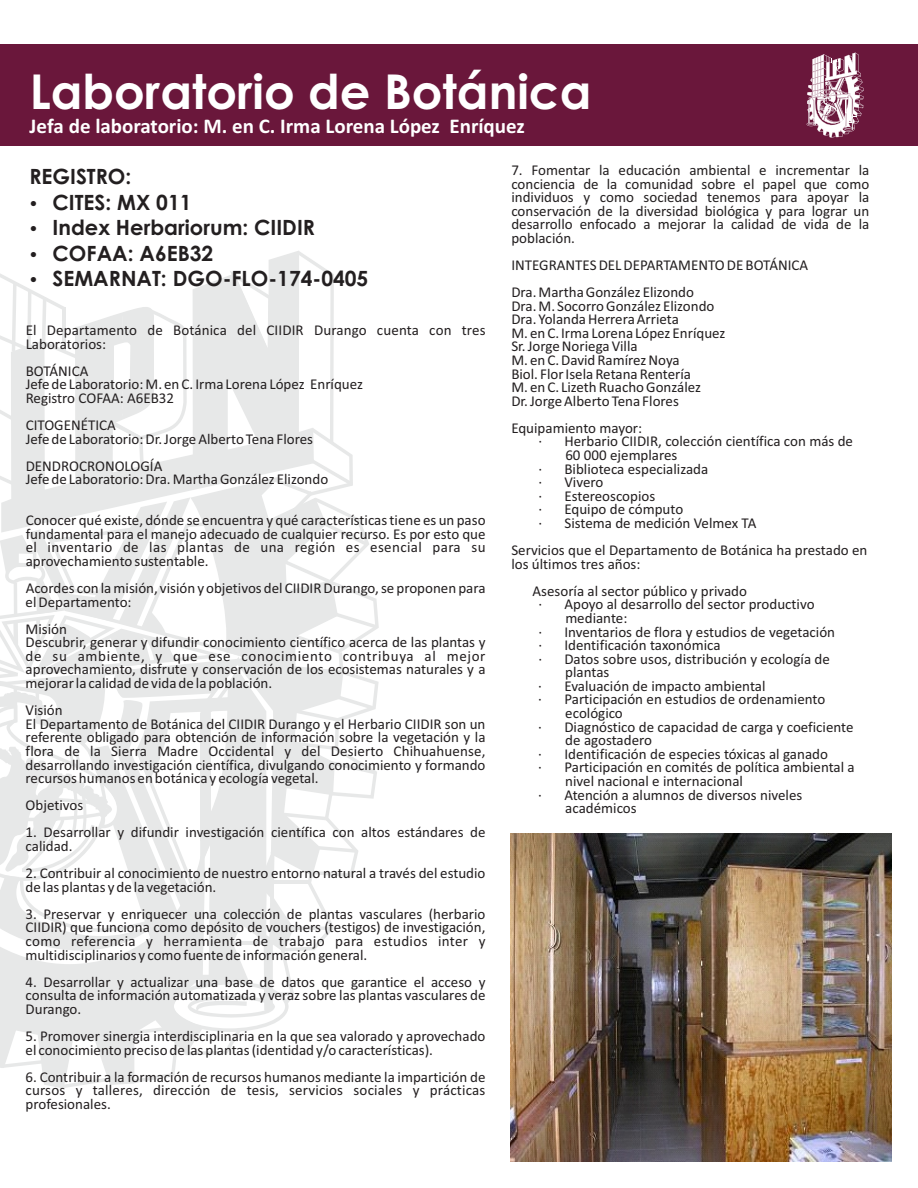
<style>
.page{position:relative;width:918px;height:1188px;background:#fff}
.page>*{position:absolute;margin:0;border:0;box-sizing:border-box;transform-origin:0 0}
.t1{font:700 48px "Century Gothic";color:#fff}
.t2{font:700 21px "Century Gothic";color:#231f20}
.t3{font:700 21px "Calibri";color:#fff}
.t4{font:15px/13.6px "Calibri";color:#231f20}
</style>
<div class="page">
<div style="left:0;top:44px;width:918px;height:102px;background:#6a173b"></div>
<svg style="left:0;top:251px;width:379px;height:837px"></svg>
<svg style="left:807px;top:53px;width:57px;height:85px"></svg>
<img style="left:511px;top:834px;width:380px;height:327px">
<h1 class="t1" style="left:30px;top:73px;width:563px">Laboratorio de Botánica</h1>
<h2 class="t3" style="left:30px;top:117px;width:497px">Jefa de laboratorio: M. en C. Irma Lorena López Enríquez</h2>
<h2 class="t2" style="left:29px;top:168px;width:104px">REGISTRO:</h2>
<h2 class="t2" style="left:29px;top:194px;width:164px">• CITES: MX 011</h2>
<h2 class="t2" style="left:29px;top:219px;width:287px">• Index Herbariorum: CIIDIR</h2>
<h2 class="t2" style="left:29px;top:245px;width:185px">• COFAA: A6EB32</h2>
<h2 class="t2" style="left:29px;top:270px;width:340px">• SEMARNAT: DGO-FLO-174-0405</h2>
<p class="t4" style="left:26px;top:324px;width:461px">El Departamento de Botánica del CIIDIR Durango cuenta con tres<br>Laboratorios:</p>
<p class="t4" style="left:26px;top:365px;width:339px">BOTÁNICA<br>Jefe de Laboratorio: M. en C. Irma Lorena López Enríquez<br>Registro COFAA: A6EB32</p>
<p class="t4" style="left:26px;top:420px;width:289px">CITOGENÉTICA<br>Jefe de Laboratorio: Dr. Jorge Alberto Tena Flores</p>
<p class="t4" style="left:26px;top:460px;width:304px">DENDROCRONOLOGÍA<br>Jefe de Laboratorio: Dra. Martha González Elizondo</p>
<p class="t4" style="left:26px;top:515px;width:461px;text-align:justify">Conocer qué existe, dónde se encuentra y qué características tiene es un paso fundamental para el manejo adecuado de cualquier recurso. Es por esto que el inventario de las plantas de una región es esencial para su aprovechamiento sustentable.</p>
<p class="t4" style="left:26px;top:582px;width:461px">Acordes con la misión, visión y objetivos del CIIDIR Durango, se proponen para el Departamento:</p>
<p class="t4" style="left:26px;top:623px;width:461px">Misión<br>Descubrir, generar y difundir conocimiento científico acerca de las plantas y de su ambiente, y que ese conocimiento contribuya al mejor aprovechamiento, disfrute y conservación de los ecosistemas naturales y a mejorar la calidad de vida de la población.</p>
<p class="t4" style="left:26px;top:705px;width:461px">Visión<br>El Departamento de Botánica del CIIDIR Durango y el Herbario CIIDIR son un referente obligado para obtención de información sobre la vegetación y la flora de la Sierra Madre Occidental y del Desierto Chihuahuense, desarrollando investigación científica, divulgando conocimiento y formando recursos humanos en botánica y ecología vegetal.</p>
<p class="t4" style="left:26px;top:800px;width:59px">Objetivos</p>
<p class="t4" style="left:26px;top:827px;width:461px">1. Desarrollar y difundir investigación científica con altos estándares de calidad.</p>
<p class="t4" style="left:26px;top:868px;width:461px">2. Contribuir al conocimiento de nuestro entorno natural a través del estudio de las plantas y de la vegetación.</p>
<p class="t4" style="left:26px;top:908px;width:461px;text-align:justify">3. Preservar y enriquecer una colección de plantas vasculares (herbario CIIDIR) que funciona como depósito de vouchers (testigos) de investigación, como referencia y herramienta de trabajo para estudios inter y multidisciplinarios y como fuente de información general.</p>
<p class="t4" style="left:26px;top:976px;width:461px;text-align:justify">4. Desarrollar y actualizar una base de datos que garantice el acceso y consulta de información automatizada y veraz sobre las plantas vasculares de Durango.</p>
<p class="t4" style="left:26px;top:1031px;width:461px">5. Promover sinergia interdisciplinaria en la que sea valorado y aprovechado el conocimiento preciso de las plantas (identidad y/o características).</p>
<p class="t4" style="left:26px;top:1071px;width:461px;text-align:justify">6. Contribuir a la formación de recursos humanos mediante la impartición de cursos y talleres, dirección de tesis, servicios sociales y prácticas profesionales.</p>
<p class="t4" style="left:511px;top:164px;width:360px;text-align:justify">7. Fomentar la educación ambiental e incrementar la conciencia de la comunidad sobre el papel que como individuos y como sociedad tenemos para apoyar la conservación de la diversidad biológica y para lograr un desarrollo enfocado a mejorar la calidad de vida de la población.</p>
<p class="t4" style="left:511px;top:253px;width:298px;line-height:27.2px">INTEGRANTES DEL DEPARTAMENTO DE BOTÁNICA<br>Dra. Martha González Elizondo</p>
<p class="t4" style="left:511px;top:300px;width:216px">Dra. M. Socorro González Elizondo<br>Dra. Yolanda Herrera Arrieta<br>M. en C. Irma Lorena López Enríquez<br>Sr. Jorge Noriega Villa<br>M. en C. David Ramírez Noya<br>Biol. Flor Isela Retana Rentería<br>M. en C. Lizeth Ruacho González<br>Dr. Jorge Alberto Tena Flores</p>
<p class="t4" style="left:538px;top:422px;width:105px;text-indent:-27px">Equipamiento mayor: ∙</p>
<p class="t4" style="left:564px;top:436px;width:290px">Herbario CIIDIR, colección científica con más de<br>60 000 ejemplares</p>
<p class="t4" style="left:538px;top:463px;width:5px">∙</p>
<p class="t4" style="left:564px;top:463px;width:145px">Biblioteca especializada</p>
<p class="t4" style="left:538px;top:477px;width:5px">∙</p>
<p class="t4" style="left:564px;top:477px;width:40px">Vivero</p>
<p class="t4" style="left:538px;top:490px;width:5px">∙</p>
<p class="t4" style="left:564px;top:490px;width:92px">Estereoscopios</p>
<p class="t4" style="left:538px;top:504px;width:5px">∙</p>
<p class="t4" style="left:564px;top:504px;width:120px">Equipo de cómputo</p>
<p class="t4" style="left:538px;top:517px;width:5px">∙</p>
<p class="t4" style="left:511px;top:511px;width:358px;line-height:27.2px;text-indent:53px">Sistema de medición Velmex TA<br>Servicios que el Departamento de Botánica ha prestado en</p>
<p class="t4" style="left:533px;top:551px;width:216px;line-height:27.2px;text-indent:-21px">los últimos tres años:<br>Asesoría al sector público y privado</p>
<p class="t4" style="left:538px;top:599px;width:5px">∙</p>
<p class="t4" style="left:564px;top:599px;width:252px">Apoyo al desarrollo del sector productivo mediante:</p>
<p class="t4" style="left:538px;top:626px;width:5px">∙</p>
<p class="t4" style="left:564px;top:626px;width:272px">Inventarios de flora y estudios de vegetación</p>
<p class="t4" style="left:538px;top:640px;width:5px">∙</p>
<p class="t4" style="left:564px;top:640px;width:158px">Identificación taxonómica</p>
<p class="t4" style="left:538px;top:653px;width:5px">∙</p>
<p class="t4" style="left:564px;top:653px;width:267px">Datos sobre usos, distribución y ecología de plantas</p>
<p class="t4" style="left:538px;top:680px;width:5px">∙</p>
<p class="t4" style="left:564px;top:680px;width:203px">Evaluación de impacto ambiental</p>
<p class="t4" style="left:538px;top:694px;width:5px">∙</p>
<p class="t4" style="left:564px;top:694px;width:262px">Participación en estudios de ordenamiento ecológico</p>
<p class="t4" style="left:538px;top:721px;width:5px">∙</p>
<p class="t4" style="left:564px;top:721px;width:291px">Diagnóstico de capacidad de carga y coeficiente de agostadero</p>
<p class="t4" style="left:538px;top:748px;width:5px">∙</p>
<p class="t4" style="left:564px;top:748px;width:265px">Identificación de especies tóxicas al ganado</p>
<p class="t4" style="left:538px;top:762px;width:5px">∙</p>
<p class="t4" style="left:564px;top:762px;width:292px">Participación en comités de política ambiental a nivel nacional e internacional</p>
<p class="t4" style="left:538px;top:789px;width:5px">∙</p>
<p class="t4" style="left:564px;top:789px;width:239px">Atención a alumnos de diversos niveles académicos</p>
</div>
